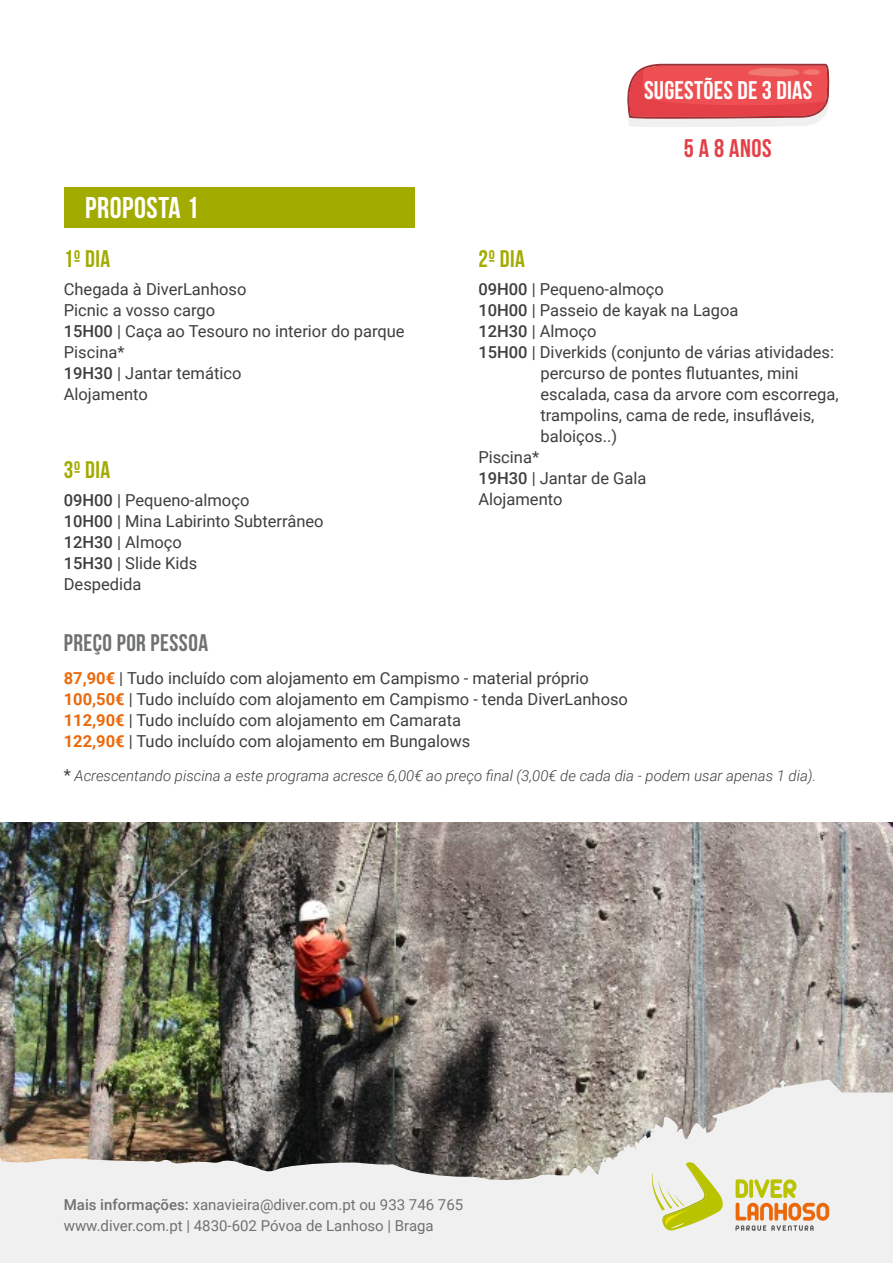
<style>
.page{position:relative;width:893px;height:1263px;background:#fff}
.page>*{position:absolute;margin:0;border:0;box-sizing:border-box;transform-origin:0 0}
.t1{font:700 30px "Bebas Neue";letter-spacing:.02em;color:#fff}
.t2{font:700 25.5px "Bebas Neue";letter-spacing:.01em;color:#fff}
.t3{font:700 25.5px "Bebas Neue";color:#e34047}
.t4{font:700 24px "Bebas Neue";letter-spacing:.02em;color:#a2ab00}
.t5{font:700 24px "Bebas Neue";letter-spacing:.02em;color:#707172}
.t6{font:16.5px/21px "Roboto";color:#3e3d40}
.t7{font:15px/21px "Roboto";color:#707172}
.t8{font:italic 300 15px "Roboto";color:#3e3d40}
.s1{font-weight:500}
.s2{font-weight:700;color:#eb690b}
.s3{font-weight:400;font-style:normal;font-size:16.5px}
</style>
<div class="page">
<img style="left:0;top:822px;width:893px;height:257px">
<svg style="left:0;top:1079px;width:893px;height:184px;fill:#f0f0f1"></svg>
<svg style="left:651px;top:1161px;width:72px;height:72px"></svg>
<svg style="left:735px;top:1179px;width:94px;height:52px"></svg>
<svg style="left:627px;top:64px;width:202px;height:63px"></svg>
<div style="left:64px;top:187px;width:351px;height:40px;background:#a2ab00"></div>
<h1 class="t1" style="left:85px;top:191px;width:115px">PROPOSTA 1</h1>
<h3 class="t4" style="left:64px;top:245px;width:48px">1º DIA</h3>
<h3 class="t4" style="left:478px;top:245px;width:48px">2º DIA</h3>
<h2 class="t2" style="left:644px;top:76px;width:170px">SUGESTÕES DE 3 DIAS</h2>
<h2 class="t3" style="left:684px;top:134px;width:89px">5 A 8 ANOS</h2>
<p class="t6" style="left:64px;top:278px;width:342px">Chegada à DiverLanhoso<br>Picnic a vosso cargo<br><span class="s1">15H00</span> | Caça ao Tesouro no interior do parque<br>Piscina*<br><span class="s1">19H30</span> | Jantar temático<br>Alojamento</p>
<p class="t6" style="left:478px;top:278px;width:187px"><span class="s1">09H00</span> | Pequeno-almoço</p>
<p class="t6" style="left:478px;top:299px;width:262px"><span class="s1">10H00</span> | Passeio de kayak na Lagoa</p>
<p class="t6" style="left:478px;top:320px;width:120px"><span class="s1">12H30</span> | Almoço</p>
<p class="t6" style="left:478px;top:341px;width:357px"><span class="s1">15H00</span> | Diverkids (conjunto de várias atividades:</p>
<p class="t6" style="left:541px;top:362px;width:259px">percurso de pontes flutuantes, mini</p>
<p class="t6" style="left:540px;top:383px;width:300px">escalada, casa da arvore com escorrega,</p>
<p class="t6" style="left:541px;top:404px;width:275px">trampolins, cama de rede, insufláveis,</p>
<p class="t6" style="left:541px;top:425px;width:78px">baloiços..)</p>
<p class="t6" style="left:478px;top:446px;width:62px">Piscina*</p>
<p class="t6" style="left:478px;top:467px;width:170px"><span class="s1">19H30</span> | Jantar de Gala</p>
<p class="t6" style="left:478px;top:488px;width:86px">Alojamento</p>
<h3 class="t4" style="left:64px;top:456px;width:48px">3º DIA</h3>
<p class="t6" style="left:64px;top:489px;width:261px"><span class="s1">09H00</span> | Pequeno-almoço<br><span class="s1">10H00</span> | Mina Labirinto Subterrâneo<br><span class="s1">12H30</span> | Almoço<br><span class="s1">15H30</span> | Slide Kids<br>Despedida</p>
<h3 class="t5" style="left:64px;top:629px;width:146px">PREÇO POR PESSOA</h3>
<p class="t6" style="left:64px;top:667px;width:566px"><span class="s2">87,90€</span> | Tudo incluído com alojamento em Campismo - material próprio <span class="s2">100,50€</span> | Tudo incluído com alojamento em Campismo - tenda DiverLanhoso <span class="s2">112,90€</span> | Tudo incluído com alojamento em Camarata<br><span class="s2">122,90€</span> | Tudo incluído com alojamento em Bungalows</p>
<p class="t8" style="left:64px;top:765px;width:754px"><span class="s3">*</span> Acrescentando piscina a este programa acresce 6,00€ ao preço final (3,00€ de cada dia - podem usar apenas 1 dia).</p>
<p class="t7" style="left:64px;top:1194px;width:401px"><span class="s1">Mais informações:</span> xanavieira@diver.com.pt ou 933 746 765 www.diver.com.pt | 4830-602 Póvoa de Lanhoso | Braga</p>
</div>
